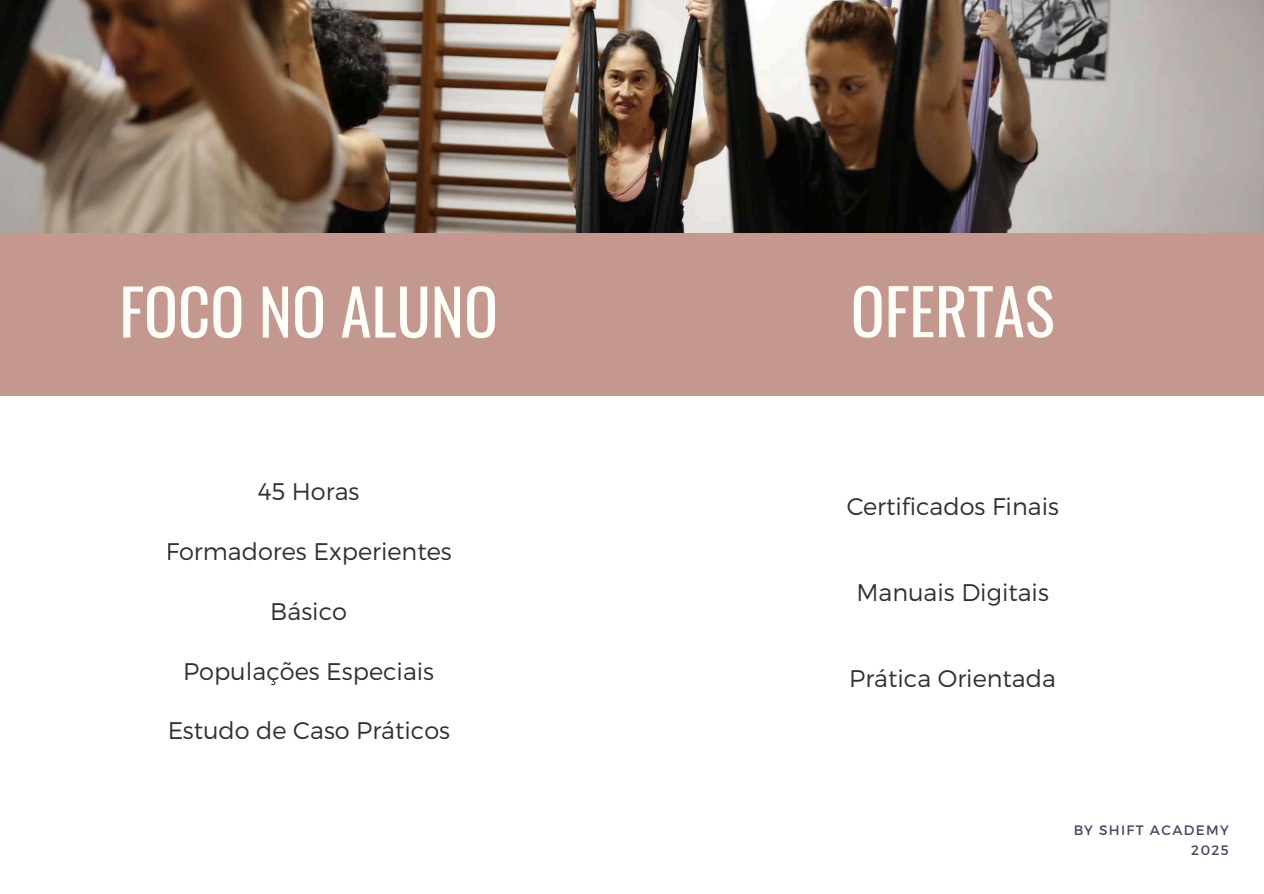
<style>
.page{position:relative;width:1264px;height:894px;background:#fff}
.page>*{position:absolute;margin:0;border:0;box-sizing:border-box;transform-origin:0 0}
.t1{font:63px "Oswald";color:#fefff8}
.t2{font:300 24px "Montserrat";color:#2f322c}
.t3{font:13.65px/19.8px "Montserrat";letter-spacing:.1em;color:#434967;text-align:right}
</style>
<div class="page">
<div style="left:0;top:224px;width:1263px;height:171px;background:#c4988e"></div>
<img style="left:0;top:0;width:1263px;height:232px">
<h1 class="t1" style="left:119px;top:262px;width:380px">FOCO NO ALUNO</h1>
<p class="t2" style="left:258px;top:476px;width:103px">45 Horas</p>
<p class="t2" style="left:165px;top:536px;width:288px">Formadores Experientes</p>
<p class="t2" style="left:270px;top:595px;width:78px">Básico</p>
<p class="t2" style="left:183px;top:655px;width:252px">Populações Especiais</p>
<p class="t2" style="left:167px;top:715px;width:284px">Estudo de Caso Práticos</p>
<h1 class="t1" style="left:850px;top:262px;width:205px">OFERTAS</h1>
<p class="t2" style="left:846px;top:490px;width:214px">Certificados Finais</p>
<p class="t2" style="left:856px;top:576px;width:194px">Manuais Digitais</p>
<p class="t2" style="left:849px;top:663px;width:208px">Prática Orientada</p>
<p class="t3" style="left:1072px;top:819px;width:157px">BY SHIFT ACADEMY<br>2025</p>
</div>
